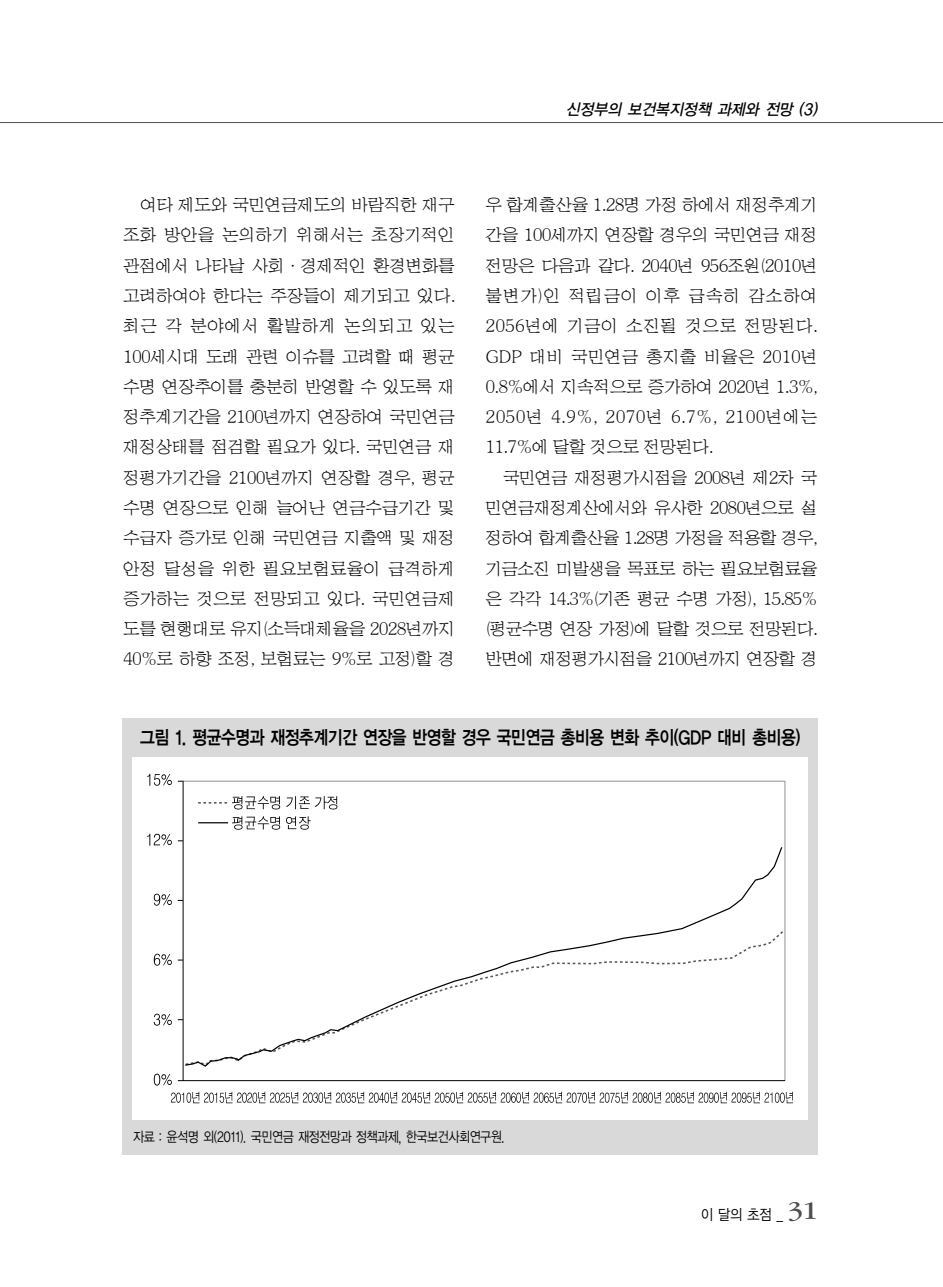
<style>
.page{position:relative;width:943px;height:1287px;background:#fff}
.page>*{position:absolute;margin:0;border:0;box-sizing:border-box;transform-origin:0 0}
.t1{font:18.9px "YGO14";letter-spacing:-.105em;color:#000;scale:.85 1}
.t2{font:17.5px/30.3px "HY Sin Mun Myeong Jo";letter-spacing:-.07em;color:#000;text-align:justify}
.t3{font:italic 15.75px "YGO13";color:#000;scale:.95 1}
.t4{font:14.88px "YGO12";color:#000;scale:.9 1}
.t5{font:14px "YGO12";letter-spacing:-.105em;color:#000;scale:.85 1}
.s1{font-family:"Garamand SW";font-size:26.25px;color:#4d4d4d}
</style>
<div class="page">
<hr style="left:0;top:122px;width:942px;height:1px;background:#4d4d4d">
<div style="left:123px;top:718px;width:694px;height:436px;background:#d9d9d9"></div>
<div style="left:133px;top:757px;width:674px;height:363px;background:#fff"></div>
<hr style="left:183px;top:781px;width:601px;height:1px;background:#939393">
<hr style="left:784px;top:781px;width:1px;height:299px;background:#939393">
<svg style="left:147px;top:774px;width:25px;height:12px"></svg>
<svg style="left:147px;top:834px;width:25px;height:12px"></svg>
<svg style="left:154px;top:894px;width:18px;height:12px"></svg>
<svg style="left:154px;top:954px;width:18px;height:11px"></svg>
<svg style="left:154px;top:1014px;width:18px;height:11px"></svg>
<svg style="left:154px;top:1073px;width:18px;height:12px"></svg>
<svg style="left:171px;top:1092px;width:621px;height:11px"></svg>
<hr style="left:182px;top:781px;width:1px;height:300px;background:#000">
<hr style="left:178px;top:1080px;width:606px;height:1px;background:#000">
<svg style="left:286px;top:796px;width:51px;height:13px"></svg>
<svg style="left:232px;top:816px;width:48px;height:14px"></svg>
<svg style="left:286px;top:816px;width:24px;height:14px"></svg>
<svg style="left:198px;top:796px;width:82px;height:13px"></svg>
<hr style="left:198px;top:822px;width:30px;height:1px;background:#000">
<svg style="left:185px;top:847px;width:598px;height:220px"></svg>
<p class="t3" style="left:565px;top:103px;width:270px">신정부의 보건복지정책 과제와 전망 (3)</p>
<p class="t2" style="left:123px;top:191px;width:334px;text-indent:17px">여타 제도와 국민연금제도의 바람직한 재구 조화 방안을 논의하기 위해서는 초장기적인 관점에서 나타날 사회·경제적인 환경변화를 고려하여야 한다는 주장들이 제기되고 있다. 최근 각 분야에서 활발하게 논의되고 있는 100세시대 도래 관련 이슈를 고려할 때 평균 수명 연장추이를 충분히 반영할 수 있도록 재 정추계기간을 2100년까지 연장하여 국민연금 재정상태를 점검할 필요가 있다. 국민연금 재 정평가기간을 2100년까지 연장할 경우, 평균 수명 연장으로 인해 늘어난 연금수급기간 및 수급자 증가로 인해 국민연금 지출액 및 재정 안정 달성을 위한 필요보험료율이 급격하게 증가하는 것으로 전망되고 있다. 국민연금제 도를 현행대로 유지(소득대체율을 2028년까지 40%로 하향 조정, 보험료는 9%로 고정)할 경</p>
<p class="t2" style="left:485px;top:191px;width:334px">우 합계출산율 1.28명 가정 하에서 재정추계기 간을 100세까지 연장할 경우의 국민연금 재정 전망은 다음과 같다. 2040년 956조원(2010년 불변가)인 적립금이 이후 급속히 감소하여 2056년에 기금이 소진될 것으로 전망된다.<br>GDP 대비 국민연금 총지출 비율은 2010년 0.8%에서 지속적으로 증가하여 2020년 1.3%, 2050년 4.9%, 2070년 6.7%, 2100년에는 11.7%에 달할 것으로 전망된다.</p>
<p class="t2" style="left:485px;top:463px;width:334px;text-indent:17px">국민연금 재정평가시점을 2008년 제2차 국 민연금재정계산에서와 유사한 2080년으로 설 정하여 합계출산율 1.28명 가정을 적용할 경우, 기금소진 미발생을 목표로 하는 필요보험료율 은 각각 14.3%(기존 평균 수명 가정), 15.85% (평균수명 연장 가정)에 달할 것으로 전망된다. 반면에 재정평가시점을 2100년까지 연장할 경</p>
<p class="t1" style="left:140px;top:729px;width:779px">그림 1. 평균수명과 재정추계기간 연장을 반영할 경우 국민연금 총비용 변화 추이(GDP 대비 총비용)</p>
<p class="t5" style="left:133px;top:1130px;width:439px">자료 : 윤석명 외(2011). 국민연금 재정전망과 정책과제, 한국보건사회연구원.</p>
<p class="t4" style="left:700px;top:1207px;width:132px">이 달의 초점 _ <span class="s1">31</span></p>
</div>
